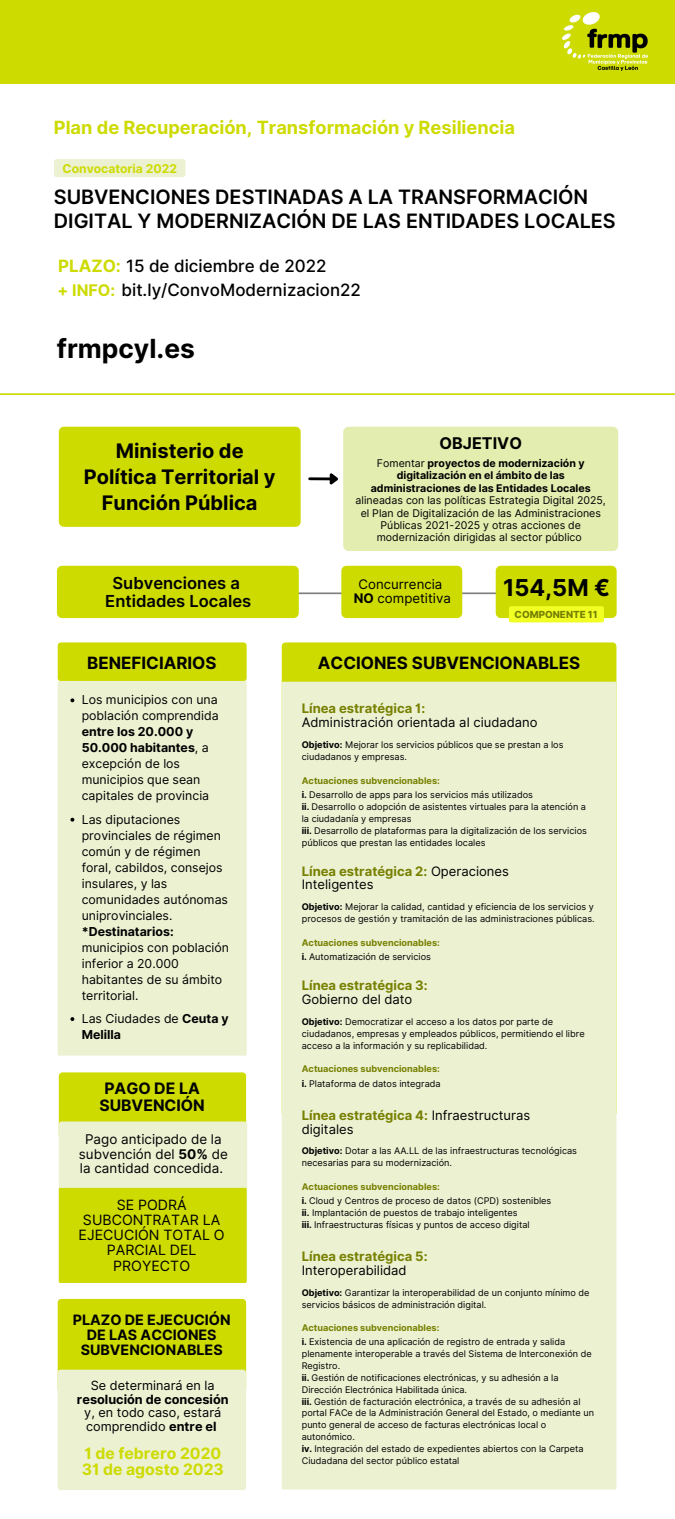
<style>
.page{position:relative;width:675px;height:1519px;background:#fff}
.page>*{position:absolute;margin:0;border:0;box-sizing:border-box;transform-origin:0 0}
.t1{font:700 26.33px "Inter";color:#000}
.t2{font:700 23.33px "Inter";color:#000}
.t3{font:700 20.02px/25.9px "Inter";color:#000;text-align:center}
.t4{font:600 19.8px/24.3px "Inter";color:#000}
.t5{font:700 18.23px "Inter";color:#cddb00}
.t6{font:500 16.95px/24.5px "Inter";color:#000}
.t7{font:700 16.95px "Inter";color:#000}
.t8{font:600 16.58px/18px "Inter";color:#000;text-align:center}
.t9{font:700 16.12px "Inter";color:#000}
.t10{font:700 15.75px/16.9px "Inter";color:#000;text-align:center}
.t11{font:700 15.67px/16.9px "Inter";color:#cddb00}
.t12{font:700 14.33px/15.1px "Inter";color:#000;text-align:center}
.t13{font:14.17px/15.1px "Inter";color:#000;text-align:center}
.t14{font:13.42px/14.1px "Inter";color:#000;text-align:center}
.t15{font:13.2px/14.1px "Inter";color:#000;text-align:center}
.t16{font:13.05px/13.8px "Inter";color:#000}
.t17{font:700 13.05px "Inter";color:#778000}
.t18{font:12.67px/13.5px "Inter";color:#000}
.t19{font:700 12.67px "Inter";color:#000}
.t20{font:12.38px/16px "Inter";color:#000}
.t21{font:700 12.38px "Inter";color:#000}
.t22{font:700 12.15px "Inter";color:#cddb00}
.t23{font:10.57px/12.4px "Inter";color:#000;text-align:center}
.t24{font:700 10.57px/12.4px "Inter";color:#000;text-align:center}
.t25{font:800 9.75px "Inter";color:#778000}
.t26{font:9.15px/11.9px "Inter";color:#000}
.t27{font:700 9.15px/14.2px "Inter";color:#778000}
.s1{font-weight:700;color:#cddb00}
.s2{font-weight:700;font-size:16.05px;color:#cddb00}
.s3{font-weight:400}
.s4{font-weight:700}
.s5{font-weight:700;color:#778000}
.s6{color:#000}
.s7{font-weight:400;color:#000}
</style>
<div class="page">
<div style="left:0;top:0;width:675px;height:84px;background:#cddb00"></div>
<hr style="left:0;top:393px;width:675px;height:2px;background:#cddb00">
<img style="left:563px;top:13px;width:84px;height:58px">
<hr style="left:310px;top:477px;width:20px;height:3px;background:#000">
<svg style="left:327px;top:473px;width:11px;height:12px"></svg>
<div style="left:343px;top:427px;width:275px;height:124px;background:#e3edaf;border-radius:6px"></div>
<div style="left:59px;top:427px;width:242px;height:100px;background:#cddb00;border-radius:5px"></div>
<hr style="left:248px;top:592px;width:315px;height:2px;background:#7f7f7f">
<div style="left:57px;top:566px;width:242px;height:52px;background:#cddb00;border-radius:5px"></div>
<div style="left:341px;top:566px;width:121px;height:52px;background:#cddb00;border-radius:5px"></div>
<div style="left:496px;top:566px;width:121px;height:52px;background:#cddb00;border-radius:5px"></div>
<div style="left:509px;top:606px;width:95px;height:16px;background:#f1ff24;border-radius:2px"></div>
<div style="left:54px;top:159px;width:131px;height:18px;background:#ecf1d2;border-radius:3px"></div>
<div style="left:58px;top:642px;width:189px;height:39px;background:#cddb00;border-radius:3px"></div>
<div style="left:58px;top:681px;width:189px;height:374px;background:#ecf1d2"></div>
<div style="left:282px;top:642px;width:334px;height:475px;background:#cddb00;border-radius:4px"></div>
<div style="left:282px;top:682px;width:334px;height:807px;background:#ecf1d2"></div>
<div style="left:59px;top:1072px;width:187px;height:66px;background:#cddb00;border-radius:4px"></div>
<div style="left:59px;top:1121px;width:188px;height:162px;background:#ecf1d2;border-radius:3px"></div>
<div style="left:59px;top:1188px;width:188px;height:95px;background:#cddb00"></div>
<svg style="left:70px;top:698px;width:4px;height:4px"></svg>
<svg style="left:70px;top:818px;width:4px;height:4px"></svg>
<svg style="left:70px;top:1017px;width:4px;height:4px"></svg>
<div style="left:58px;top:1299px;width:188px;height:94px;background:#cddb00;border-radius:4px"></div>
<div style="left:58px;top:1369px;width:188px;height:121px;background:#ecf1d2;border-radius:3px"></div>
<h3 class="t5" style="left:54px;top:117px;width:463px">Plan de Recuperación, Transformación y Resiliencia</h3>
<h3 class="t22" style="left:63px;top:162px;width:116px">Convocatoria 2022</h3>
<h3 class="t4" style="left:54px;top:184px;width:563px">SUBVENCIONES DESTINADAS A LA TRANSFORMACIÓN<br>DIGITAL Y MODERNIZACIÓN DE LAS ENTIDADES LOCALES</h3>
<h3 class="t6" style="left:58px;top:253px;width:305px"><span class="s1">PLAZO:</span> 15 de diciembre de 2022<br><span class="s2">+ INFO:</span> bit.ly/ConvoModernizacion22</h3>
<h1 class="t1" style="left:57px;top:333px;width:139px">frmpcyl.es</h1>
<h3 class="t3" style="left:84px;top:438px;width:193px">Ministerio de<br>Política Territorial y<br>Función Pública</h3>
<h3 class="t9" style="left:440px;top:434px;width:84px">OBJETIVO</h3>
<p class="t24" style="left:371px;top:457px;width:221px"><span class="s3">Fomentar</span> proyectos de modernización y digitalización en el ámbito de las administraciones de las Entidades Locales</p>
<p class="t23" style="left:356px;top:494px;width:252px">alineadas con las políticas Estrategia Digital 2025, el Plan de Digitalización de las Administraciones Públicas 2021-2025 y otras acciones de modernización dirigidas al sector público</p>
<h3 class="t8" style="left:105px;top:574px;width:147px">Subvenciones a<br>Entidades Locales</h3>
<h3 class="t15" style="left:354px;top:577px;width:99px">Concurrencia<br><span class="s4">NO</span> competitiva</h3>
<h2 class="t2" style="left:503px;top:573px;width:109px">154,5M €</h2>
<p class="t25" style="left:515px;top:608px;width:85px">COMPONENTE 11</p>
<h3 class="t7" style="left:87px;top:652px;width:131px">BENEFICIARIOS</h3>
<h3 class="t7" style="left:318px;top:653px;width:264px">ACCIONES SUBVENCIONABLES</h3>
<h3 class="t20" style="left:82px;top:692px;width:139px">Los municipios con una población comprendida</h3>
<h3 class="t20" style="left:82px;top:724px;width:129px"><span class="s4">entre los 20.000 y<br>50.000 habitantes</span>, a excepción de los municipios que sean capitales de provincia</h3>
<h3 class="t20" style="left:82px;top:811px;width:148px">Las diputaciones provinciales de régimen común y de régimen foral, cabildos, consejos insulares, y las comunidades autónomas uniprovinciales.</h3>
<h3 class="t21" style="left:82px;top:924px;width:93px">*Destinatarios:</h3>
<h3 class="t20" style="left:82px;top:939px;width:149px">municipios con población inferior a 20.000 habitantes de su ámbito territorial.</h3>
<h3 class="t20" style="left:82px;top:1010px;width:148px">Las Ciudades de <span class="s4">Ceuta y<br>Melilla</span></h3>
<h3 class="t10" style="left:99px;top:1080px;width:107px">PAGO DE LA<br>SUBVENCIÓN</h3>
<h3 class="t14" style="left:79px;top:1132px;width:150px">Pago anticipado de la subvención del <span class="s4">50%</span> de la cantidad concedida.</h3>
<h3 class="t13" style="left:79px;top:1197px;width:148px">SE PODRÁ<br>SUBCONTRATAR LA<br>EJECUCIÓN TOTAL O<br>PARCIAL DEL<br>PROYECTO</h3>
<h3 class="t12" style="left:73px;top:1312px;width:159px">PLAZO DE EJECUCIÓN<br>DE LAS ACCIONES<br>SUBVENCIONABLES</h3>
<h3 class="t18" style="left:91px;top:1379px;width:125px">Se determinará en la</h3>
<h3 class="t19" style="left:77px;top:1392px;width:153px">resolución de concesión</h3>
<h3 class="t18" style="left:84px;top:1406px;width:139px">y, en todo caso, estará comprendido <span class="s4">entre el</span></h3>
<h3 class="t11" style="left:82px;top:1444px;width:144px">1 de febrero 2020<br>31 de agosto 2023</h3>
<h3 class="t17" style="left:302px;top:701px;width:125px">Línea estratégica 1:</h3>
<h3 class="t16" style="left:302px;top:716px;width:237px">Administración orientada al ciudadano</h3>
<p class="t26" style="left:302px;top:739px;width:263px"><span class="s4">Objetivo:</span> Mejorar los servicios públicos que se prestan a los ciudadanos y empresas.</p>
<p class="t26" style="left:302px;top:773px;width:233px;line-height:14.2px"><span class="s5">Actuaciones subvencionables:<br></span><span class="s4">i.</span> Desarrollo de apps para los servicios más utilizados</p>
<p class="t26" style="left:302px;top:801px;width:287px"><span class="s4">ii.</span> Desarrollo o adopción de asistentes virtuales para la atención a la ciudadanía y empresas<br><span class="s4">iii.</span> Desarrollo de plataformas para la digitalización de los servicios públicos que prestan las entidades locales</p>
<h3 class="t16" style="left:302px;top:864px;width:209px"><span class="s5">Línea estratégica 2:</span> Operaciones<br>Inteligentes</h3>
<p class="t26" style="left:302px;top:901px;width:294px"><span class="s4">Objetivo:</span> Mejorar la calidad, cantidad y eficiencia de los servicios y procesos de gestión y tramitación de las administraciones públicas.</p>
<p class="t27" style="left:302px;top:935px;width:140px">Actuaciones subvencionables: <span class="s6">i.</span> <span class="s7">Automatización de servicios</span></p>
<h3 class="t17" style="left:302px;top:978px;width:128px">Línea estratégica 3:</h3>
<h3 class="t16" style="left:302px;top:992px;width:112px">Gobierno del dato</h3>
<p class="t26" style="left:302px;top:1015px;width:284px"><span class="s4">Objetivo:</span> Democratizar el acceso a los datos por parte de ciudadanos, empresas y empleados públicos, permitiendo el libre acceso a la información y su replicabilidad.</p>
<p class="t27" style="left:302px;top:1062px;width:140px">Actuaciones subvencionables: <span class="s6">i.</span> <span class="s7">Plataforma de datos integrada</span></p>
<h3 class="t16" style="left:302px;top:1108px;width:230px"><span class="s5">Línea estratégica 4:</span> Infraestructuras digitales</h3>
<p class="t26" style="left:302px;top:1145px;width:277px"><span class="s4">Objetivo:</span> Dotar a las AA.LL de las infraestructuras tecnológicas necesarias para su modernización.</p>
<p class="t26" style="left:302px;top:1179px;width:251px;line-height:14.2px"><span class="s5">Actuaciones subvencionables:<br></span><span class="s4">i.</span> Cloud y Centros de proceso de datos (CPD) sostenibles</p>
<p class="t26" style="left:302px;top:1207px;width:229px"><span class="s4">ii.</span> Implantación de puestos de trabajo inteligentes <span class="s4">iii.</span> Infraestructuras físicas y puntos de acceso digital</p>
<h3 class="t17" style="left:302px;top:1248px;width:127px">Línea estratégica 5:</h3>
<h3 class="t16" style="left:302px;top:1263px;width:106px">Interoperabilidad</h3>
<p class="t26" style="left:302px;top:1286px;width:289px"><span class="s4">Objetivo:</span> Garantizar la interoperabilidad de un conjunto mínimo de servicios básicos de administración digital.</p>
<p class="t26" style="left:302px;top:1321px;width:265px;line-height:14.2px"><span class="s5">Actuaciones subvencionables:<br></span><span class="s4">i.</span> Existencia de una aplicación de registro de entrada y salida</p>
<p class="t26" style="left:302px;top:1348px;width:294px">plenamente interoperable a través del Sistema de Interconexión de Registro.<br><span class="s4">ii.</span> Gestión de notificaciones electrónicas, y su adhesión a la Dirección Electrónica Habilitada única.<br><span class="s4">iii.</span> Gestión de facturación electrónica, a través de su adhesión al portal FACe de la Administración General del Estado, o mediante un punto general de acceso de facturas electrónicas local o autonómico.<br><span class="s4">iv.</span> Integración del estado de expedientes abiertos con la Carpeta Ciudadana del sector público estatal</p>
</div>
